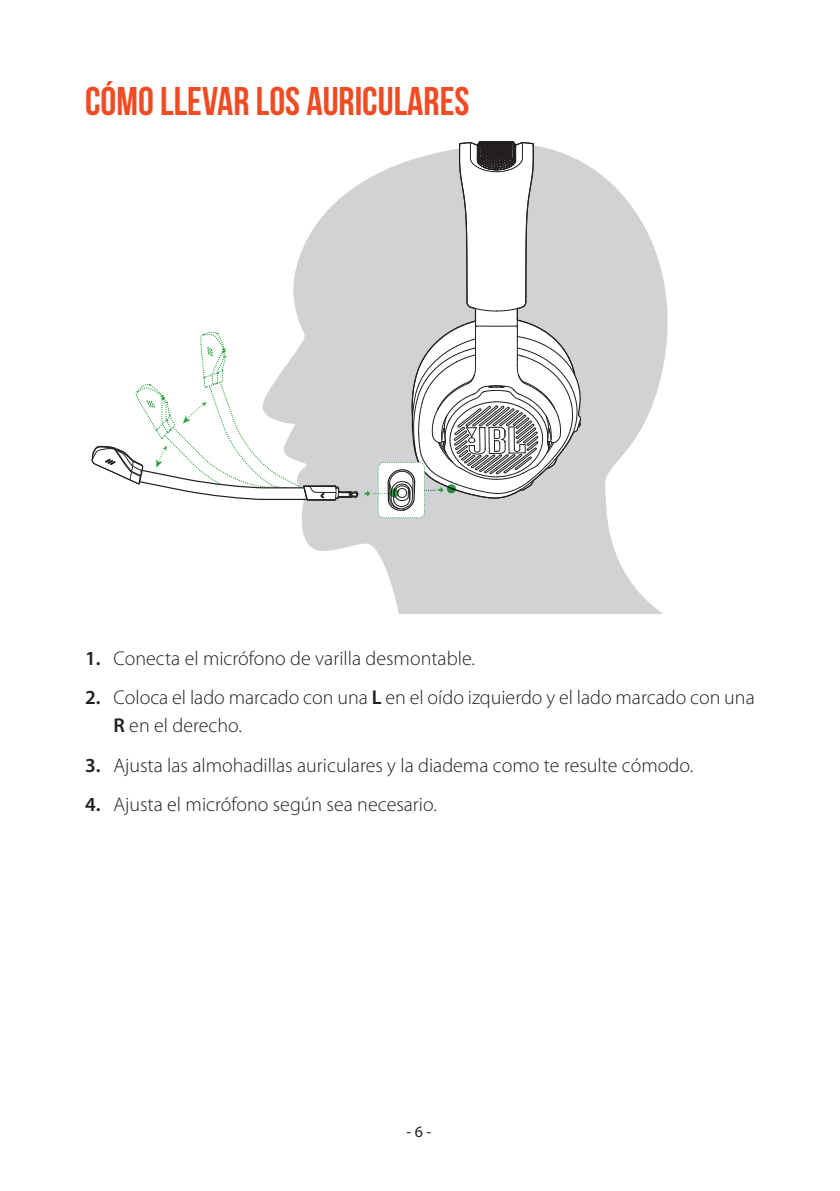
<style>
.page{position:relative;width:840px;height:1191px;background:#fff}
.page>*{position:absolute;margin:0;border:0;box-sizing:border-box;transform-origin:0 0}
.Title2{font:700 40px "Bebas Neue";color:#f04b23}
.t1{font:300 20px/28px "Myriad Pro";color:#231f20}
.t2{font:16px "Myriad Pro";color:#231f20}
.s1{font-weight:600}
</style>
<div class="page">
<svg style="left:301px;top:162px;width:367px;height:452px;fill:#d1d2d4"></svg>
<div style="left:378px;top:462px;width:46px;height:55px;background:#fff;border-radius:6px"></div>
<div style="left:377px;top:462px;width:48px;height:56px;border:1px dashed #2da343;border-radius:6px"></div>
<svg style="left:91px;top:141px;width:490px;height:371px"></svg>
<p class="Title2" style="left:85px;top:79px;width:385px">CÓMO LLEVAR LOS AURICULARES</p>
<p class="t1" style="left:85px;top:644px;width:391px"><span class="s1">1.</span> Conecta el micrófono de varilla desmontable.</p>
<p class="t1" style="left:113px;top:684px;width:642px;text-indent:-28px"><span class="s1">2.</span> Coloca el lado marcado con una <span class="s1">L</span> en el oído izquierdo y el lado marcado con una<br><span class="s1">R</span> en el derecho.</p>
<p class="t1" style="left:85px;top:751px;width:609px"><span class="s1">3.</span> Ajusta las almohadillas auriculares y la diadema como te resulte cómodo.</p>
<p class="t1" style="left:85px;top:790px;width:353px"><span class="s1">4.</span> Ajusta el micrófono según sea necesario.</p>
<p class="t2" style="left:406px;top:1122px;width:26px">- 6 -</p>
</div>
